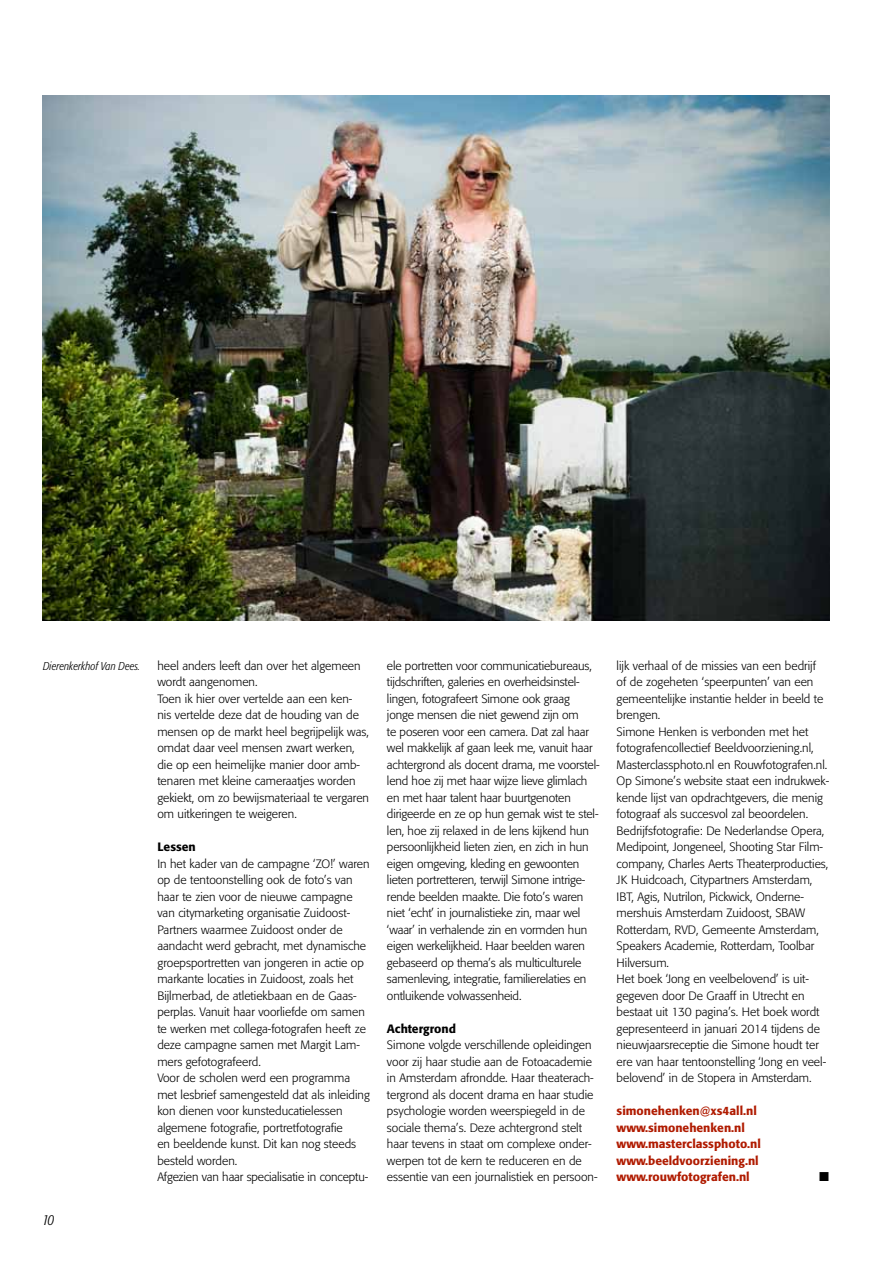
<style>
.page{position:relative;width:893px;height:1263px;background:#fff}
.page>*{position:absolute;margin:0;border:0;box-sizing:border-box;transform-origin:0 0}
.t1{font:italic 300 condensed 15px "Formata";color:#000}
.t2{font:300 12px/16.5px "Formata";color:#000}
.t3{font:500 12px/16.5px "Formata";color:#b01b00}
.t4{font:500 12px "Formata";color:#000}
.t5{font:12px "European Pi Three";color:#000}
.t6{font:italic 300 condensed 11.25px "Formata";color:#000}
</style>
<div class="page">
<img style="left:43px;top:95px;width:786px;height:525px">
<p class="t6" style="left:43px;top:659px;width:99px">Dierenkerkhof Van Dees.</p>
<p class="t1" style="left:43px;top:1211px;width:13px">10</p>
<p class="t2" style="left:157px;top:657px;width:213px">heel anders leeft dan over het algemeen wordt aangenomen.<br>Toen ik hier over vertelde aan een ken&shy;nis vertelde deze dat de houding van de mensen op de markt heel begrijpelijk was, omdat daar veel mensen zwart werken, die op een heimelijke manier door amb&shy;tenaren met kleine cameraatjes worden gekiekt, om zo bewijsmateriaal te vergaren om uitkeringen te weigeren.</p>
<p class="t4" style="left:157px;top:839px;width:40px">Lessen</p>
<p class="t2" style="left:157px;top:855px;width:214px">In het kader van de campagne ‘ZO!’ waren op de tentoonstelling ook de foto’s van haar te zien voor de nieuwe campagne van citymarketing organisatie Zuidoost-Partners waarmee Zuidoost onder de aandacht werd gebracht, met dynamische groepsportretten van jongeren in actie op markante locaties in Zuidoost, zoals het Bijlmerbad, de atletiekbaan en de Gaas&shy;perplas. Vanuit haar voorliefde om samen te werken met collega-fotografen heeft ze deze campagne samen met Margit Lam&shy;mers gefotografeerd.<br>Voor de scholen werd een programma met lesbrief samengesteld dat als inleiding kon dienen voor kunsteducatielessen algemene fotografie, portretfotografie<br>en beeldende kunst. Dit kan nog steeds besteld worden.<br>Afgezien van haar specialisatie in conceptu-</p>
<p class="t2" style="left:387px;top:657px;width:214px">ele portretten voor communicatiebureaus, tijdschriften, galeries en overheidsinstel&shy;lingen, fotografeert Simone ook graag jonge mensen die niet gewend zijn om<br>te poseren voor een camera. Dat zal haar wel makkelijk af gaan leek me, vanuit haar achtergrond als docent drama, me voorstel&shy;lend hoe zij met haar wijze lieve glimlach en met haar talent haar buurtgenoten dirigeerde en ze op hun gemak wist te stel&shy;len, hoe zij relaxed in de lens kijkend hun persoonlijkheid lieten zien, en zich in hun eigen omgeving, kleding en gewoonten lieten portretteren, terwijl Simone intrige&shy;rende beelden maakte. Die foto’s waren niet ‘echt’ in journalistieke zin, maar wel ‘waar’ in verhalende zin en vormden hun eigen werkelijkheid. Haar beelden waren gebaseerd op thema’s als multiculturele samenleving, integratie, familierelaties en ontluikende volwassenheid.</p>
<p class="t4" style="left:387px;top:1021px;width:70px">Achtergrond</p>
<p class="t2" style="left:387px;top:1037px;width:212px">Simone volgde verschillende opleidingen voor zij haar studie aan de Fotoacademie in Amsterdam afrondde. Haar theaterach&shy;tergrond als docent drama en haar studie psychologie worden weerspiegeld in de sociale thema’s. Deze achtergrond stelt haar tevens in staat om complexe onder&shy;werpen tot de kern te reduceren en de essentie van een journalistiek en persoon-</p>
<p class="t2" style="left:617px;top:657px;width:214px">lijk verhaal of de missies van een bedrijf<br>of de zogeheten ‘speerpunten’ van een gemeentelijke instantie helder in beeld te brengen.<br>Simone Henken is verbonden met het fotografencollectief Beeldvoorziening.nl, Masterclassphoto.nl en Rouwfotografen.nl.<br>Op Simone’s website staat een indrukwek&shy;kende lijst van opdrachtgevers, die menig fotograaf als succesvol zal beoordelen.<br>Bedrijfsfotografie: De Nederlandse Opera, Medipoint, Jongeneel, Shooting Star Film&shy;company, Charles Aerts Theaterproducties, JK Huidcoach, Citypartners Amsterdam, IBT, Agis, Nutrilon, Pickwick, Onderne&shy;mershuis Amsterdam Zuidoost, SBAW Rotterdam, RVD, Gemeente Amsterdam, Speakers Academie, Rotterdam, Toolbar Hilversum.<br>Het boek ‘Jong en veelbelovend’ is uit&shy;gegeven door De Graaff in Utrecht en bestaat uit 130 pagina’s. Het boek wordt gepresenteerd in januari 2014 tijdens de nieuwjaarsreceptie die Simone houdt ter ere van haar tentoonstelling ‘Jong en veel&shy;belovend’ in de Stopera in Amsterdam.</p>
<p class="t3" style="left:617px;top:1102px;width:146px">simonehenken@xs4all.nl www.simonehenken.nl www.masterclassphoto.nl www.beeldvoorziening.nl www.rouwfotografen.nl</p>
<p class="t5" style="left:819px;top:1169px;width:12px">M</p>
</div>
